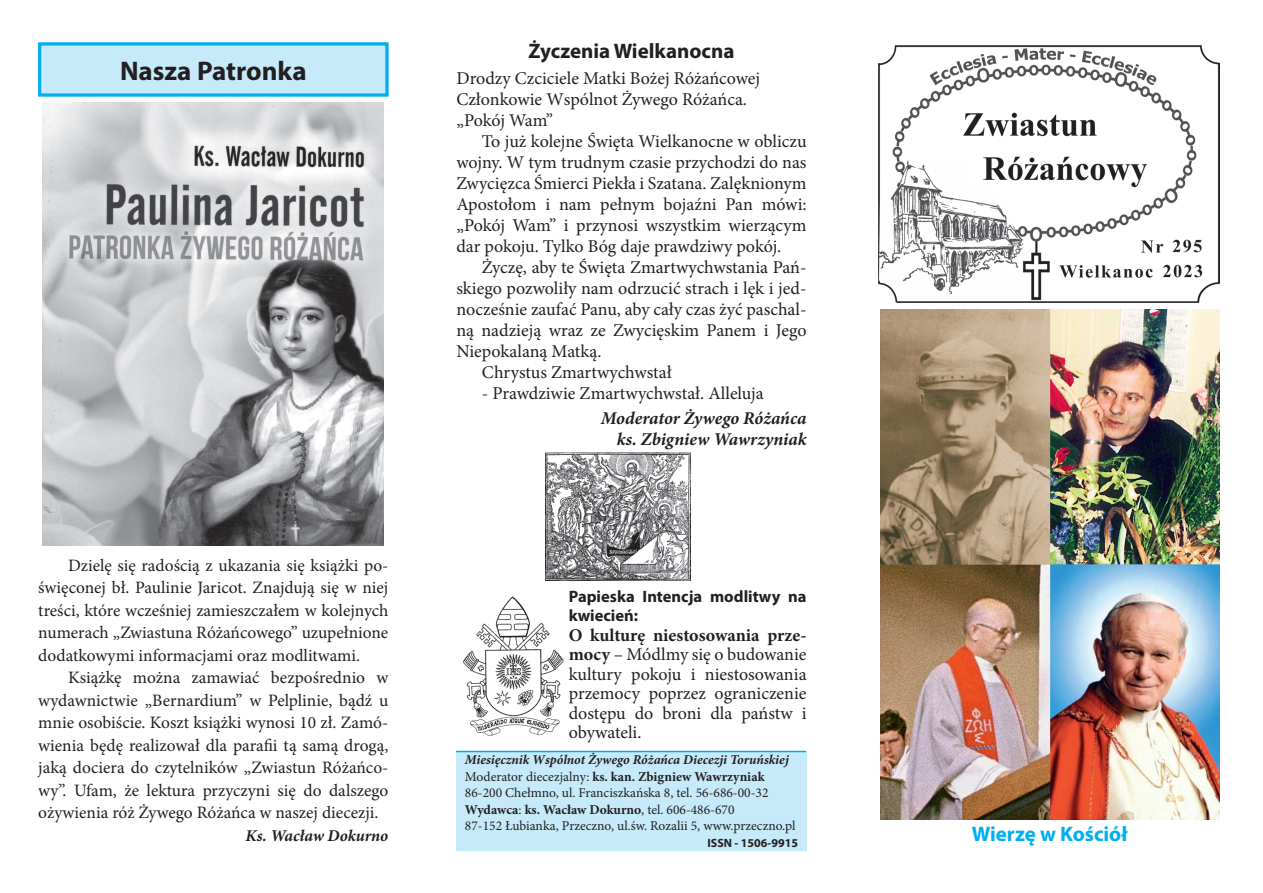
<style>
.page{position:relative;width:1263px;height:893px;background:#fff}
.page>*{position:absolute;margin:0;border:0;box-sizing:border-box;transform-origin:0 0}
.t1{font:700 27px "Myriad Pro";color:#231f20}
.t2{font:700 21px "Myriad Pro";color:#231f20}
.t3{font:700 21px "Myriad Pro";color:#00aeef}
.t4{font:18px/21px "Minion Pro";color:#231f20;text-align:justify}
.t5{font:italic 700 18px/21px "Minion Pro";color:#231f20;text-align:right}
.t6{font:17.4px/22.5px "Minion Pro";color:#231f20;text-align:justify}
.t7{font:700 16.5px/19.5px "Myriad Pro";color:#231f20}
.t8{font:italic 700 16.5px "Minion Pro";letter-spacing:-.005em;color:#231f20}
.t9{font:13.5px/16.5px "Minion Pro";color:#231f20}
.t10{font:700 12px "Myriad Pro";color:#231f20}
.s1{font-weight:700}
.s2{font-weight:700;font-style:italic}
</style>
<div class="page">
<div style="left:456px;top:750px;width:350px;height:100px;background:#c6eafa"></div>
<hr style="left:456px;top:751px;width:350px;height:1px;background:#00aeef">
<img style="left:881px;top:309px;width:339px;height:510px">
<div style="left:38px;top:43px;width:350px;height:53px;background:#c6eafa;border:3px solid #00aeef"></div>
<img style="left:463px;top:596px;width:101px;height:139px">
<img style="left:879px;top:46px;width:341px;height:257px">
<img style="left:546px;top:452px;width:144px;height:128px">
<img style="left:43px;top:102px;width:340px;height:443px">
<h1 class="t1" style="left:120px;top:53px;width:188px">Nasza Patronka</h1>
<p class="t6" style="left:38px;top:554px;width:352px;text-indent:30px">Dzielę się radością z ukazania się książki po&shy;święconej bł. Paulinie Jaricot. Znajdują się w niej treści, które wcześniej zamieszczałem w kolejnych numerach „Zwiastuna Różańcowego” uzupełnione dodatkowymi informacjami oraz modlitwami.</p>
<p class="t6" style="left:38px;top:666px;width:352px;text-indent:30px">Książkę można zamawiać bezpośrednio w wydawnictwie „Bernardium” w Pelplinie, bądź u mnie osobiście. Koszt książki wynosi 10 zł. Zamó&shy;wienia będę realizował dla parafii tą samą drogą, jaką dociera do czytelników „Zwiastun Różańco&shy;wy”. Ufam, że lektura przyczyni się do dalszego ożywienia róż Żywego Różańca w naszej diecezji.</p>
<p class="t8" style="left:246px;top:823px;width:144px">Ks. Wacław Dokurno</p>
<p class="t2" style="left:528px;top:38px;width:207px">Życzenia Wielkanocna</p>
<p class="t4" style="left:456px;top:67px;width:305px;text-align:left">Drodzy Czciciele Matki Bożej Różańcowej<br>Członkowie Wspólnot Żywego Różańca. „Pokój Wam”</p>
<p class="t4" style="left:456px;top:130px;width:352px;text-indent:26px">To już kolejne Święta Wielkanocne w obliczu wojny. W tym trudnym czasie przychodzi do nas Zwycięzca Śmierci Piekła i Szatana. Zalęknionym Apostołom i nam pełnym bojaźni Pan mówi: „Pokój Wam” i przynosi wszystkim wierzącym dar pokoju. Tylko Bóg daje prawdziwy pokój.</p>
<p class="t4" style="left:482px;top:256px;width:326px">Życzę, aby te Święta Zmartwychwstania Pań-</p>
<p class="t4" style="left:456px;top:277px;width:352px">skiego pozwoliły nam odrzucić strach i lęk i jed-</p>
<p class="t4" style="left:456px;top:298px;width:352px">nocześnie zaufać Panu, aby cały czas żyć paschal-</p>
<p class="t4" style="left:456px;top:319px;width:352px">ną nadzieją wraz ze Zwycięskim Panem i Jego</p>
<p class="t4" style="left:456px;top:340px;width:146px">Niepokalaną Matką.</p>
<p class="t4" style="left:482px;top:361px;width:191px">Chrystus Zmartwychwstał</p>
<p class="t4" style="left:482px;top:382px;width:283px">- Prawdziwie Zmartwychwstał. Alleluja</p>
<p class="t5" style="left:601px;top:407px;width:207px">Moderator Żywego Różańca ks. Zbigniew Wawrzyniak</p>
<p class="t7" style="left:569px;top:586px;width:239px">Papieska Intencja modlitwy na kwiecień:</p>
<p class="t4" style="left:569px;top:625px;width:239px;line-height:19.5px"><span class="s1">O kulturę niestosowania prze&shy;mocy</span> – Módlmy się o budowanie kultury pokoju i niestosowania przemocy poprzez ograniczenie dostępu do broni dla państw i obywateli.</p>
<p class="t9" style="left:465px;top:752px;width:332px"><span class="s2">Miesięcznik Wspólnot Żywego Różańca Diecezji Toruńskiej </span>Moderator diecezjalny: <span class="s1">ks. kan. Zbigniew Wawrzyniak </span>86-200 Chełmno, ul. Franciszkańska 8, tel. 56-686-00-32<br><span class="s1">Wydawca</span>: <span class="s1">ks. Wacław Dokurno</span>, tel. 606-486-670<br>87-152 Łubianka, Przeczno, ul.św. Rozalii 5, www.przeczno.pl</p>
<p class="t10" style="left:707px;top:835px;width:92px">ISSN - 1506-9915</p>
<p class="t3" style="left:972px;top:820px;width:157px">Wierzę w Kościół</p>
</div>
